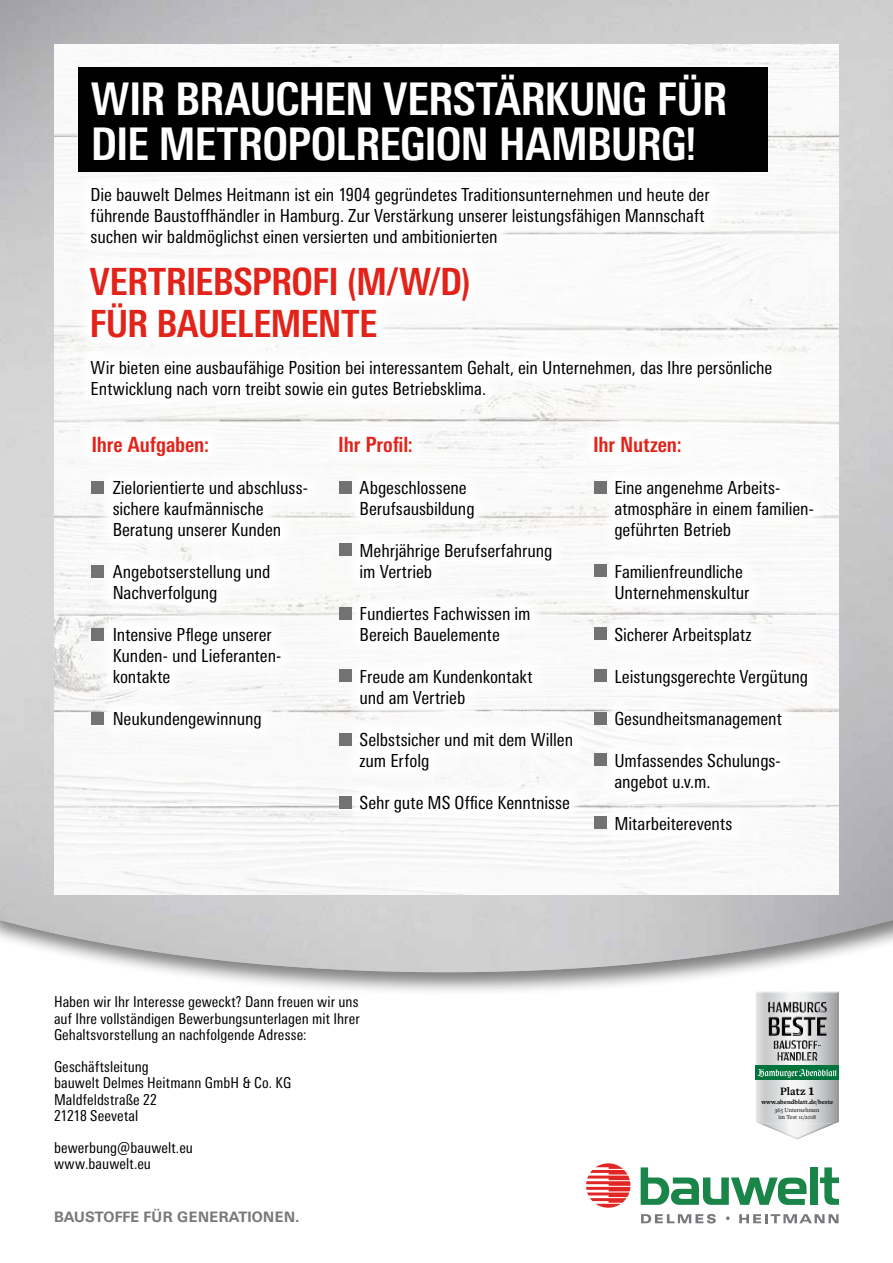
<style>
.page{position:relative;width:893px;height:1263px;background:#fff}
.page>*{position:absolute;margin:0;border:0;box-sizing:border-box;transform-origin:0 0}
.t1{font:700 condensed 45px/45px "Univers Next Pro";letter-spacing:-.02em;color:#fff}
.t2{font:700 condensed 37.5px/42px "Univers Next Pro";letter-spacing:-.02em;color:#e2231a}
.t3{font:700 condensed 21px "Univers Next Pro";letter-spacing:-.005em;color:#e2231a}
.t4{font:condensed 18px/21px "Univers Next Pro";letter-spacing:-.005em;color:#000}
.t5{font:condensed 15px/16.5px "Univers Next Pro";letter-spacing:.005em;color:#000}
.t6{font:700 14.7px "Univers BQ";letter-spacing:.02em;color:#77787b}
.t7{font:700 11.7px "Freight Text Pro";letter-spacing:-.005em;color:#000}
.t8{font:700 6.45px "Freight Text Pro";color:#000}
.t9{font:6.15px/7.4px "Freight Text Pro";color:#000;text-align:center}
.s1{font-size:15.6px}
</style>
<div class="page">
<div style="left:0;top:0;width:893px;height:997px;background:#000;opacity:.5"></div>
<img style="left:0;top:0;width:893px;height:972px">
<img style="left:54px;top:45px;width:785px;height:850px">
<svg style="left:586px;top:1163px;width:44px;height:45px"></svg>
<svg style="left:641px;top:1167px;width:165px;height:38px"></svg>
<svg style="left:820px;top:1167px;width:19px;height:38px"></svg>
<div style="left:810px;top:1167px;width:7px;height:38px;background:#1a8548"></div>
<svg style="left:641px;top:1214px;width:75px;height:9px"></svg>
<svg style="left:726px;top:1216px;width:4px;height:4px"></svg>
<svg style="left:739px;top:1214px;width:99px;height:9px"></svg>
<img style="left:759px;top:1123px;width:76px;height:16px">
<img style="left:756px;top:991px;width:83px;height:132px">
<div style="left:756px;top:1065px;width:83px;height:15px;background:#00743b"></div>
<svg style="left:757px;top:1069px;width:79px;height:9px"></svg>
<svg style="left:768px;top:1002px;width:59px;height:10px"></svg>
<img style="left:782px;top:1016px;width:33px;height:20px">
<img style="left:817px;top:1017px;width:9px;height:19px">
<img style="left:769px;top:1017px;width:11px;height:19px">
<img style="left:774px;top:1040px;width:47px;height:9px">
<svg style="left:777px;top:1040px;width:41px;height:20px"></svg>
<div style="left:79px;top:67px;width:689px;height:104px;background:#000"></div>
<div style="left:75px;top:171px;width:650px;height:91px;background:#fff"></div>
<div style="left:74px;top:251px;width:410px;height:102px;background:#fff"></div>
<div style="left:75px;top:344px;width:713px;height:70px;background:#fff"></div>
<div style="left:77px;top:420px;width:246px;height:323px;background:#fff"></div>
<div style="left:92px;top:481px;width:12px;height:12px;background:#717271"></div>
<div style="left:92px;top:565px;width:12px;height:12px;background:#717271"></div>
<div style="left:92px;top:628px;width:12px;height:13px;background:#717271"></div>
<div style="left:92px;top:713px;width:12px;height:12px;background:#717271"></div>
<div style="left:324px;top:420px;width:264px;height:408px;background:#fff"></div>
<div style="left:339px;top:481px;width:13px;height:12px;background:#717271"></div>
<div style="left:339px;top:543px;width:13px;height:12px;background:#717271"></div>
<div style="left:339px;top:607px;width:13px;height:13px;background:#717271"></div>
<div style="left:579px;top:420px;width:250px;height:426px;background:#fff"></div>
<div style="left:594px;top:481px;width:13px;height:12px;background:#717271"></div>
<div style="left:594px;top:564px;width:13px;height:12px;background:#717271"></div>
<div style="left:594px;top:627px;width:13px;height:13px;background:#717271"></div>
<div style="left:594px;top:712px;width:13px;height:12px;background:#717271"></div>
<div style="left:594px;top:669px;width:13px;height:13px;background:#717271"></div>
<div style="left:594px;top:753px;width:13px;height:13px;background:#717271"></div>
<div style="left:594px;top:816px;width:13px;height:13px;background:#717271"></div>
<div style="left:339px;top:669px;width:13px;height:12px;background:#717271"></div>
<div style="left:339px;top:733px;width:13px;height:13px;background:#717271"></div>
<div style="left:339px;top:796px;width:13px;height:13px;background:#717271"></div>
<h1 class="t1" style="left:91px;top:76px;width:638px">WIR BRAUCHEN VERSTÄRKUNG FÜR<br>DIE METROPOLREGION HAMBURG!</h1>
<p class="t4" style="left:91px;top:184px;width:620px">Die bauwelt Delmes Heitmann ist ein 1904 gegründetes Traditionsunternehmen und heute der führende Baustoffhändler in Hamburg. Zur Verstärkung unserer leistungsfähigen Mannschaft suchen wir baldmöglichst einen versierten und ambitionierten</p>
<h2 class="t2" style="left:89px;top:260px;width:383px">VERTRIEBSPROFI (M/W/D)<br>FÜR BAUELEMENTE</h2>
<p class="t4" style="left:91px;top:357px;width:683px">Wir bieten eine ausbaufähige Position bei interessantem Gehalt, ein Unternehmen, das Ihre persönliche<br>Entwicklung nach vorn treibt sowie ein gutes Betriebsklima.</p>
<p class="t3" style="left:91px;top:432px;width:119px">Ihre Aufgaben:</p>
<p class="t4" style="left:113px;top:477px;width:197px">Zielorientierte und abschluss&shy;sichere kaufmännische<br>Beratung unserer Kunden</p>
<p class="t4" style="left:113px;top:561px;width:159px">Angebotserstellung und<br>Nachverfolgung</p>
<p class="t4" style="left:113px;top:624px;width:170px">Intensive Pflege unserer<br>Kunden- und Lieferanten&shy;kontakte</p>
<p class="t4" style="left:113px;top:708px;width:151px">Neukundengewinnung</p>
<p class="t3" style="left:338px;top:432px;width:76px">Ihr Profil:</p>
<p class="t4" style="left:360px;top:477px;width:117px">Abgeschlossene<br>Berufsausbildung</p>
<p class="t4" style="left:360px;top:540px;width:194px">Mehrjährige Berufserfahrung im Vertrieb</p>
<p class="t4" style="left:360px;top:603px;width:173px">Fundiertes Fachwissen im<br>Bereich Bauelemente</p>
<p class="t4" style="left:360px;top:666px;width:174px">Freude am Kundenkontakt und am Vertrieb</p>
<p class="t4" style="left:360px;top:729px;width:215px">Selbstsicher und mit dem Willen zum Erfolg</p>
<p class="t4" style="left:360px;top:792px;width:212px">Sehr gute MS Office Kenntnisse</p>
<p class="t3" style="left:593px;top:432px;width:90px">Ihr Nutzen:</p>
<p class="t4" style="left:614px;top:477px;width:201px">Eine angenehme Arbeits&shy;atmosphäre in einem familien&shy;geführten Betrieb</p>
<p class="t4" style="left:614px;top:561px;width:137px">Familienfreundliche<br>Unternehmenskultur</p>
<p class="t4" style="left:614px;top:624px;width:139px">Sicherer Arbeitsplatz</p>
<p class="t4" style="left:614px;top:666px;width:195px">Leistungsgerechte Vergütung</p>
<p class="t4" style="left:614px;top:708px;width:169px">Gesundheitsmanagement</p>
<p class="t4" style="left:614px;top:750px;width:168px">Umfassendes Schulungs&shy;angebot u.v.m.</p>
<p class="t4" style="left:614px;top:813px;width:119px">Mitarbeiterevents</p>
<p class="t5" style="left:54px;top:994px;width:307px;text-align:justify">Haben wir Ihr Interesse geweckt? Dann freuen wir uns auf Ihre vollständigen Bewerbungsunterlagen mit Ihrer Gehaltsvorstellung an nachfolgende Adresse:</p>
<p class="t5" style="left:54px;top:1058px;width:239px">Geschäftsleitung<br>bauwelt Delmes Heitmann GmbH &amp; Co. KG<br>Maldfeldstraße 22<br>21218 Seevetal</p>
<p class="t5" style="left:54px;top:1139px;width:141px">bewerbung@bauwelt.eu www.bauwelt.eu</p>
<p class="t6" style="left:54px;top:1209px;width:247px">BAUSTOFFE FÜR GENERATIONEN.</p>
<p class="t7" style="left:780px;top:1083px;width:35px">Platz <span class="s1">1</span></p>
<p class="t8" style="left:761px;top:1098px;width:73px">www.abendblatt.de/beste</p>
<p class="t9" style="left:775px;top:1106px;width:46px">365 Unternehmen im Test 11/2018</p>
</div>
